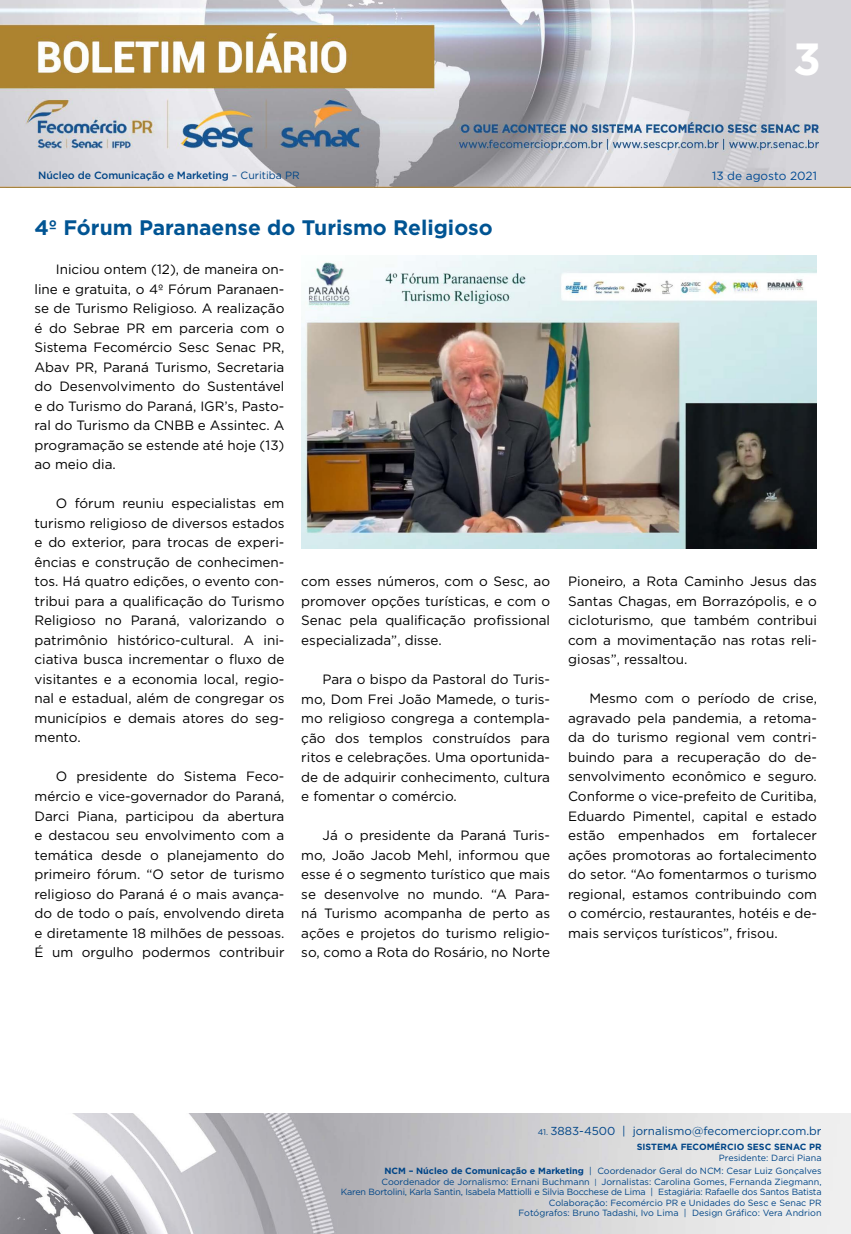
<style>
.page{position:relative;width:851px;height:1234px;background:#fff}
.page>*{position:absolute;margin:0;border:0;box-sizing:border-box;transform-origin:0 0}
.t1{font:700 45px "Gotham";color:#fff}
.t2{font:700 21px "Gotham";color:#005493}
.t3{font:13.5px/19.5px "Gotham";color:#000;text-align:justify}
.t4{font:11.85px "Gotham";color:#004a93}
.t5{font:11.55px "Gotham";color:#004587}
.t6{font:500 10.5px "Gotham";letter-spacing:-.01em;color:#004587}
.t7{font:9px/10.5px "Gotham";color:#004587;text-align:right}
.t8{font:700 9px "Gotham";color:#004587}
.s1{font-weight:400}
.s2{font-size:8.25px}
.s3{font-weight:700}
.s4{font-size:7.65px}
</style>
<div class="page">
<img style="left:0;top:0;width:850px;height:188px">
<img style="left:0;top:1113px;width:850px;height:120px">
<img style="left:301px;top:256px;width:515px;height:293px">
<h1 class="t1" style="left:793px;top:29px;width:29px">3</h1>
<p class="t6" style="left:38px;top:168px;width:263px">Núcleo de Comunicação e Marketing <span class="s1">– Curitiba PR</span></p>
<p class="t4" style="left:712px;top:168px;width:106px">13 de agosto 2021</p>
<h2 class="t2" style="left:34px;top:214px;width:459px">4º Fórum Paranaense do Turismo Religioso</h2>
<p class="t3" style="left:34px;top:259px;width:251px;text-indent:21px">Iniciou ontem (12), de maneira on&shy;line e gratuita, o 4º Fórum Paranaen&shy;se de Turismo Religioso. A realização é do Sebrae PR em parceria com o Sistema Fecomércio Sesc Senac PR, Abav PR, Paraná Turismo, Secretaria do Desenvolvimento do Sustentável e do Turismo do Paraná, IGR’s, Pasto&shy;ral do Turismo da CNBB e Assintec. A programação se estende até hoje (13) ao meio dia.</p>
<p class="t3" style="left:34px;top:493px;width:251px;text-indent:21px">O fórum reuniu especialistas em turismo religioso de diversos estados e do exterior, para trocas de experi&shy;ências e construção de conhecimen&shy;tos. Há quatro edições, o evento con&shy;tribui para a qualificação do Turismo Religioso no Paraná, valorizando o patrimônio histórico-cultural. A ini&shy;ciativa busca incrementar o fluxo de visitantes e a economia local, regio&shy;nal e estadual, além de congregar os municípios e demais atores do seg&shy;mento.</p>
<p class="t3" style="left:34px;top:766px;width:251px;text-indent:21px">O presidente do Sistema Feco&shy;mércio e vice-governador do Paraná, Darci Piana, participou da abertura e destacou seu envolvimento com a temática desde o planejamento do primeiro fórum. “O setor de turismo religioso do Paraná é o mais avança&shy;do de todo o país, envolvendo direta e diretamente 18 milhões de pessoas.<br>É um orgulho podermos contribuir</p>
<p class="t3" style="left:301px;top:571px;width:250px">com esses números, com o Sesc, ao promover opções turísticas, e com o Senac pela qualificação profissional especializada”, disse.</p>
<p class="t3" style="left:301px;top:669px;width:250px;text-indent:21px">Para o bispo da Pastoral do Turis&shy;mo, Dom Frei João Mamede, o turis&shy;mo religioso congrega a contempla&shy;ção dos templos construídos para ritos e celebrações. Uma oportunida&shy;de de adquirir conhecimento, cultura e fomentar o comércio.</p>
<p class="t3" style="left:301px;top:825px;width:250px;text-indent:21px">Já o presidente da Paraná Turis&shy;mo, João Jacob Mehl, informou que esse é o segmento turístico que mais se desenvolve no mundo. “A Para&shy;ná Turismo acompanha de perto as ações e projetos do turismo religio&shy;so, como a Rota do Rosário, no Norte</p>
<p class="t3" style="left:568px;top:571px;width:250px">Pioneiro, a Rota Caminho Jesus das Santas Chagas, em Borrazópolis, e o cicloturismo, que também contribui com a movimentação nas rotas reli&shy;giosas”, ressaltou.</p>
<p class="t3" style="left:568px;top:688px;width:250px;text-indent:21px">Mesmo com o período de crise, agravado pela pandemia, a retoma&shy;da do turismo regional vem contri&shy;buindo para a recuperação do de&shy;senvolvimento econômico e seguro.<br>Conforme o vice-prefeito de Curitiba, Eduardo Pimentel, capital e estado estão empenhados em fortalecer ações promotoras ao fortalecimento do setor. “Ao fomentarmos o turismo regional, estamos contribuindo com o comércio, restaurantes, hotéis e de&shy;mais serviços turísticos”, frisou.</p>
<p class="t5" style="left:537px;top:1123px;width:285px"><span class="s2">41.</span> 3883-4500 | jornalismo@fecomerciopr.com.br</p>
<p class="t8" style="left:636px;top:1140px;width:186px">SISTEMA FECOMÉRCIO SESC SENAC PR</p>
<p class="t7" style="left:384px;top:1150px;width:438px;line-height:13.5px">Presidente: Darci Piana<br><span class="s3">NCM – Núcleo de Comunicação e Marketing</span> | Coordenador Geral do NCM: Cesar Luiz Gonçalves</p>
<p class="t7" style="left:341px;top:1175px;width:482px">Coordenador de Jornalismo: Ernani Buchmann <span class="s4">|</span> Jornalistas: Carolina Gomes, Fernanda Ziegmann,<br>Karen Bortolini, Karla Santin, Isabela Mattiolli e Silvia Bocchese de Lima | Estagiária: Rafaelle dos Santos Batista Colaboração: Fecomércio PR e Unidades do Sesc e Senac PR<br>Fotógrafos: Bruno Tadashi, Ivo Lima | Design Gráfico: Vera Andrion</p>
</div>
